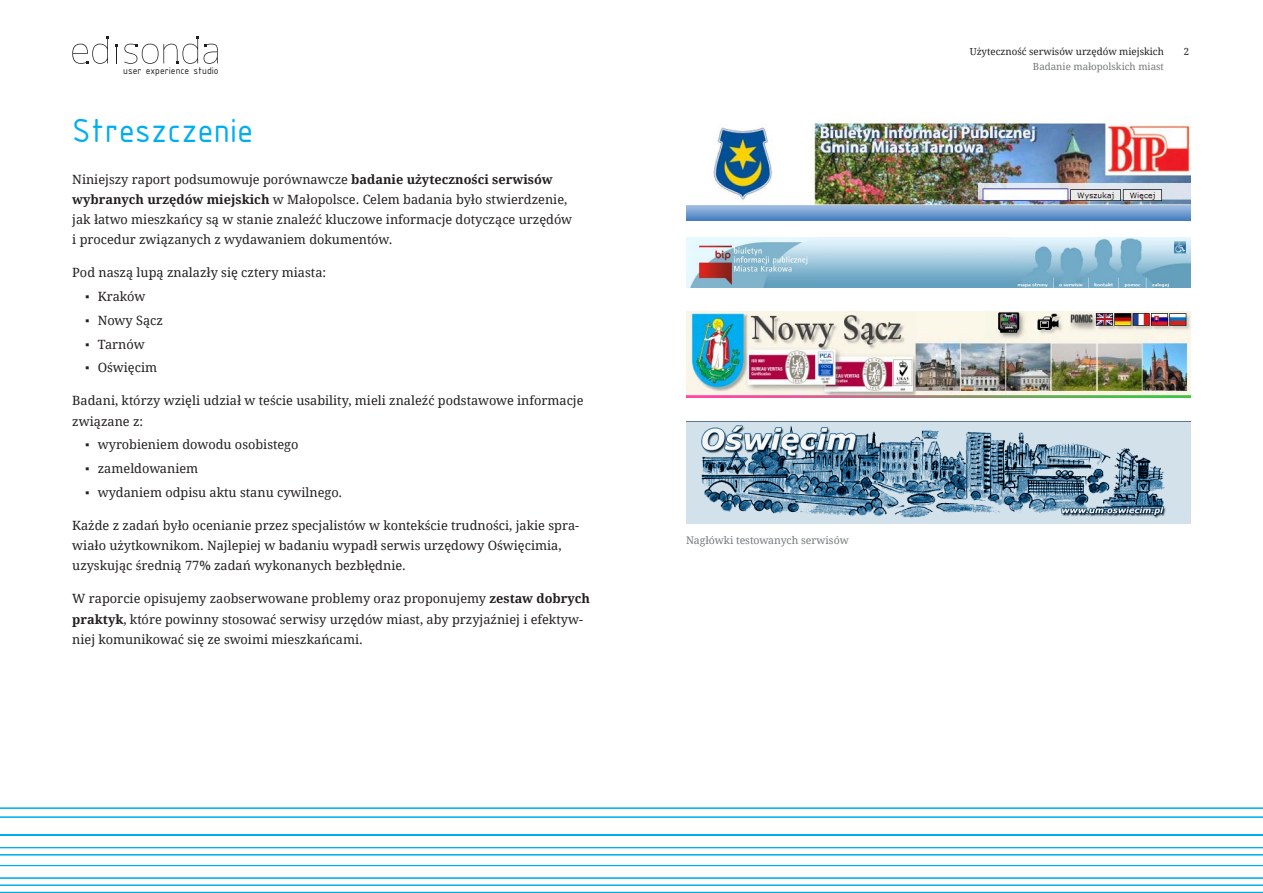
<style>
.page{position:relative;width:1263px;height:893px;background:#fff}
.page>*{position:absolute;margin:0;border:0;box-sizing:border-box;transform-origin:0 0}
.t1{font:36px "ISOCPEUR";color:#00aeef}
.t2{font:12.75px/20.2px "Droid Serif";color:#231f20}
.t3{font:10.5px "Droid Serif";color:#76787b}
.t4{font:10.5px "ISOCPEUR";color:#231f20}
.t5{font:9.75px "Droid Serif";color:#231f20}
.t6{font:9.75px "Droid Serif";color:#76787b}
.s1{font-weight:700}
.s2{font-family:"Arial"}
</style>
<div class="page">
<svg style="left:72px;top:36px;width:37px;height:28px"></svg>
<svg style="left:115px;top:44px;width:3px;height:19px"></svg>
<svg style="left:124px;top:36px;width:94px;height:28px"></svg>
<hr style="left:0;top:808px;width:1263px;height:1px;background:#00aeef">
<hr style="left:0;top:817px;width:1263px;height:1px;background:#00aeef">
<hr style="left:0;top:847px;width:1263px;height:1px;background:#00aeef">
<hr style="left:0;top:834px;width:1263px;height:2px;background:#00aeef">
<hr style="left:0;top:865px;width:1263px;height:1px;background:#00aeef">
<hr style="left:0;top:877px;width:1263px;height:2px;background:#00aeef">
<hr style="left:0;top:885px;width:1263px;height:1px;background:#00aeef">
<hr style="left:0;top:892px;width:1263px;height:1px;background:#00aeef">
<hr style="left:0;top:854px;width:1263px;height:1px;background:#00aeef">
<img style="left:686px;top:238px;width:505px;height:50px">
<img style="left:686px;top:312px;width:505px;height:85px">
<img style="left:686px;top:421px;width:505px;height:102px">
<img style="left:686px;top:121px;width:505px;height:99px">
<p class="t4" style="left:123px;top:64px;width:97px">user experience studio</p>
<h1 class="t1" style="left:72px;top:107px;width:182px">Streszczenie</h1>
<p class="t2" style="left:72px;top:169px;width:501px">Niniejszy raport podsumowuje porównawcze <span class="s1">badanie użyteczności serwisów wybranych urzędów miejskich</span> w Małopolsce. Celem badania było stwierdzenie, jak łatwo mieszkańcy są w stanie znaleźć kluczowe informacje dotyczące urzędów i procedur związanych z wydawaniem dokumentów.</p>
<p class="t2" style="left:72px;top:263px;width:255px">Pod naszą lupą znalazły się cztery miasta:</p>
<p class="t2" style="left:85px;top:286px;width:62px"><span class="s2">▪</span> Kraków</p>
<p class="t2" style="left:85px;top:310px;width:79px"><span class="s2">▪</span> Nowy Sącz</p>
<p class="t2" style="left:85px;top:334px;width:61px"><span class="s2">▪</span> Tarnów</p>
<p class="t2" style="left:85px;top:358px;width:74px"><span class="s2">▪</span> Oświęcim</p>
<p class="t2" style="left:72px;top:391px;width:513px">Badani, którzy wzięli udział w teście usability, mieli znaleźć podstawowe informacje związane z:</p>
<p class="t2" style="left:85px;top:435px;width:215px"><span class="s2">▪</span> wyrobieniem dowodu osobistego</p>
<p class="t2" style="left:85px;top:458px;width:115px"><span class="s2">▪</span> zameldowaniem</p>
<p class="t2" style="left:85px;top:482px;width:259px"><span class="s2">▪</span> wydaniem odpisu aktu stanu cywilnego.</p>
<p class="t2" style="left:72px;top:515px;width:508px">Każde z zadań było ocenianie przez specjalistów w kontekście trudności, jakie spra&shy;wiało użytkownikom. Najlepiej w badaniu wypadł serwis urzędowy Oświęcimia, uzyskując średnią 77% zadań wykonanych bezbłędnie.</p>
<p class="t2" style="left:72px;top:589px;width:519px">W raporcie opisujemy zaobserwowane problemy oraz proponujemy <span class="s1">zestaw dobrych praktyk</span>, które powinny stosować serwisy urzędów miast, aby przyjaźniej i efektyw&shy;niej komunikować się ze swoimi mieszkańcami.</p>
<p class="t3" style="left:686px;top:533px;width:164px">Nagłówki testowanych serwisów</p>
<p class="t5" style="left:970px;top:46px;width:196px">Użyteczność serwisów urzędów miejskich</p>
<p class="t6" style="left:1033px;top:60px;width:133px">Badanie małopolskich miast</p>
<p class="t5" style="left:1184px;top:46px;width:7px">2</p>
</div>
